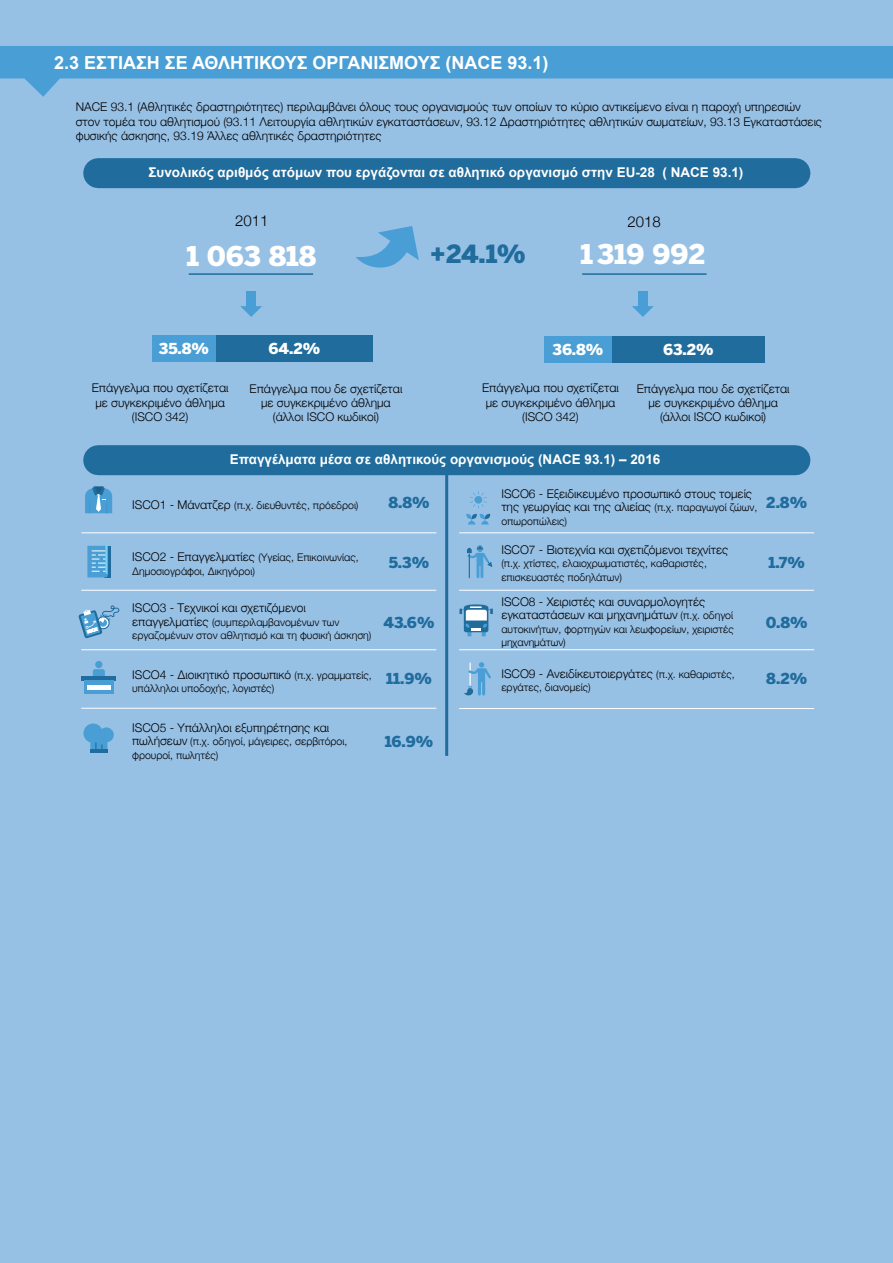
<style>
.page{position:relative;width:893px;height:1263px;background:#97c0e5}
.page>*{position:absolute;margin:0;border:0;box-sizing:border-box;transform-origin:0 0}
.t1{font:900 27px "Benton Sans";color:#fff}
.t2{font:900 24.9px "Benton Sans";color:#1f6c9d}
.t3{font:700 18px "Arial";color:#fff}
.t4{font:900 15px "Benton Sans";color:#1f6c9d}
.t5{font:900 15px "Benton Sans";color:#fff}
.t6{font:300 15px "Helvetica Neue";color:#000}
.t7{font:700 13.5px "Arial";color:#fff}
.t8{font:300 12px/14.4px "Helvetica Neue";color:#000;text-align:center}
.t9{font:300 10.5px/13.5px "Helvetica Neue";color:#000}
.s1{font-size:12px}
.s2{font-size:10.5px}
</style>
<div class="page">
<svg style="left:356px;top:226px;width:63px;height:42px"></svg>
<div style="left:98px;top:445px;width:697px;height:30px;background:#1f6c9d"></div>
<hr style="left:81px;top:532px;width:355px;height:1px;background:#fff">
<hr style="left:81px;top:590px;width:355px;height:1px;background:#fff">
<hr style="left:81px;top:649px;width:355px;height:1px;background:#fff">
<hr style="left:81px;top:708px;width:355px;height:1px;background:#fff">
<hr style="left:445px;top:464px;width:3px;height:292px;background:#1f6c9d">
<svg style="left:85px;top:486px;width:27px;height:27px"></svg>
<div style="left:95px;top:661px;width:7px;height:7px;background:#499fd5;border-radius:50%"></div>
<svg style="left:93px;top:669px;width:12px;height:7px"></svg>
<hr style="left:81px;top:676px;width:35px;height:4px;background:#1f6c9d">
<div style="left:84px;top:680px;width:29px;height:14px;background:#499fd5"></div>
<hr style="left:87px;top:685px;width:24px;height:4px;background:#fff">
<hr style="left:459px;top:532px;width:355px;height:1px;background:#fff">
<hr style="left:459px;top:590px;width:355px;height:1px;background:#fff">
<hr style="left:459px;top:649px;width:355px;height:1px;background:#fff">
<hr style="left:459px;top:708px;width:355px;height:1px;background:#fff">
<svg style="left:464px;top:662px;width:27px;height:33px"></svg>
<svg style="left:459px;top:604px;width:34px;height:32px"></svg>
<svg style="left:467px;top:545px;width:25px;height:33px"></svg>
<svg style="left:470px;top:491px;width:17px;height:17px"></svg>
<svg style="left:466px;top:514px;width:24px;height:10px"></svg>
<div style="left:104px;top:546px;width:7px;height:31px;background:#1f6c9d"></div>
<svg style="left:87px;top:542px;width:21px;height:35px"></svg>
<hr style="left:90px;top:749px;width:17px;height:4px;background:#1f6c9d">
<svg style="left:83px;top:723px;width:31px;height:29px"></svg>
<svg style="left:0;top:46px;width:893px;height:51px;fill:#499fd5"></svg>
<div style="left:215px;top:336px;width:158px;height:26px;background:#1f6c9d"></div>
<div style="left:152px;top:336px;width:63px;height:26px;background:#499fd5"></div>
<div style="left:98px;top:158px;width:697px;height:30px;background:#1f6c9d"></div>
<div style="left:612px;top:336px;width:153px;height:26px;background:#1f6c9d"></div>
<div style="left:544px;top:336px;width:68px;height:26px;background:#499fd5"></div>
<hr style="left:582px;top:273px;width:124px;height:2px;background:#1f6c9d">
<div style="left:638px;top:291px;width:10px;height:17px;background:#499fd5"></div>
<svg style="left:632px;top:306px;width:22px;height:11px"></svg>
<div style="left:246px;top:291px;width:10px;height:17px;background:#499fd5"></div>
<svg style="left:240px;top:306px;width:22px;height:11px"></svg>
<svg style="left:78px;top:605px;width:41px;height:33px"></svg>
<hr style="left:189px;top:273px;width:124px;height:2px;background:#1f6c9d">
<h3 class="t3" style="left:54px;top:50px;width:496px">2.3 ΕΣΤΙΑΣΗ ΣΕ ΑΘΛΗΤΙΚΟΥΣ ΟΡΓΑΝΙΣΜΟΥΣ (NACE 93.1)</h3>
<p class="t8" style="left:76px;top:99px;width:748px;text-align:left">NACE 93.1 (Αθλητικές δραστηριότητες) περιλαμβάνει όλους τους οργανισμούς των οποίων το κύριο αντικείμενο είναι η παροχή υπηρεσιών στον τομέα του αθλητισμού (93.11 Λειτουργία αθλητικών εγκαταστάσεων, 93.12 Δραστηριότητες αθλητικών σωματείων, 93.13 Εγκαταστάσεις φυσικής άσκησης, 93.19 Άλλες αθλητικές δραστηριότητες</p>
<p class="t7" style="left:148px;top:163px;width:596px">Συνολικός αριθμός ατόμων που εργάζονται σε αθλητικό οργανισμό στην EU-28 ( NACE 93.1)</p>
<p class="t6" style="left:235px;top:209px;width:35px">2011</p>
<h1 class="t1" style="left:186px;top:240px;width:132px">1 063 818</h1>
<h2 class="t2" style="left:430px;top:239px;width:98px">+24.1%</h2>
<p class="t6" style="left:627px;top:209px;width:35px">2018</p>
<h1 class="t1" style="left:580px;top:238px;width:126px">1 319 992</h1>
<p class="t5" style="left:159px;top:340px;width:52px">35.8%</p>
<p class="t5" style="left:268px;top:340px;width:53px">64.2%</p>
<p class="t8" style="left:92px;top:380px;width:138px">Επάγγελμα που σχετίζεται με συγκεκριμένο άθλημα (ISCO 342)</p>
<p class="t8" style="left:250px;top:380px;width:154px">Επάγγελμα που δε σχετίζεται με συγκεκριμένο άθλημα (άλλοι ISCO κωδικοί)</p>
<p class="t5" style="left:553px;top:340px;width:52px">36.8%</p>
<p class="t5" style="left:663px;top:340px;width:52px">63.2%</p>
<p class="t8" style="left:482px;top:380px;width:138px">Επάγγελμα που σχετίζεται με συγκεκριμένο άθλημα (ISCO 342)</p>
<p class="t8" style="left:637px;top:380px;width:154px">Επάγγελμα που δε σχετίζεται με συγκεκριμένο άθλημα (άλλοι ISCO κωδικοί)</p>
<p class="t7" style="left:230px;top:450px;width:432px">Επαγγέλματα μέσα σε αθλητικούς οργανισμούς (NACE 93.1) – 2016</p>
<p class="t9" style="left:132px;top:497px;width:228px"><span class="s1">ISCO1 - Μάνατζερ</span> (π.χ. διευθυντές, πρόεδροι)</p>
<p class="t4" style="left:388px;top:493px;width:43px">8.8%</p>
<p class="t8" style="left:501px;top:486px;width:257px;line-height:13.5px;text-align:left">ISCO6 - Εξειδικευμένο προσωπικό στους τομείς της γεωργίας και της αλιείας <span class="s2">(π.χ. παραγωγοί ζώων,</span></p>
<p class="t9" style="left:501px;top:513px;width:67px">οπωροπώλεις)</p>
<p class="t4" style="left:766px;top:493px;width:42px">2.8%</p>
<p class="t9" style="left:132px;top:550px;width:228px"><span class="s1">ISCO2 - Επαγγελματίες</span> (Υγείας, Επικοινωνίας,<br>Δημοσιογράφοι, Δικηγόροι)</p>
<p class="t4" style="left:389px;top:553px;width:42px">5.3%</p>
<p class="t8" style="left:132px;top:600px;width:175px">ISCO3 - Τεχνικοί και σχετιζόμενοι</p>
<p class="t9" style="left:132px;top:615px;width:241px"><span class="s1">επαγγελματίες</span> (συμπεριλαμβανομένων των εργαζομένων στον αθλητισμό και τη φυσική άσκηση)</p>
<p class="t4" style="left:383px;top:614px;width:53px">43.6%</p>
<p class="t4" style="left:386px;top:670px;width:47px">11.9%</p>
<p class="t8" style="left:132px;top:667px;width:241px">ISCO4 - Διοικητικό προσωπικό <span class="s2">(π.χ. γραμματείς,</span></p>
<p class="t9" style="left:132px;top:681px;width:144px">υπάλληλοι υποδοχής, λογιστές)</p>
<p class="t8" style="left:132px;top:719px;width:199px">ISCO5 - Υπάλληλοι εξυπηρέτησης και</p>
<p class="t9" style="left:132px;top:734px;width:217px"><span class="s1">πωλήσεων</span> (π.χ. οδηγοί, μάγειρες, σερβιτόροι, φρουροί, πωλητές)</p>
<p class="t4" style="left:385px;top:733px;width:50px">16.9%</p>
<p class="t8" style="left:501px;top:541px;width:229px">ISCO7 - Βιοτεχνία και σχετιζόμενοι τεχνίτες</p>
<p class="t9" style="left:501px;top:556px;width:207px">(π.χ. χτίστες, ελαιοχρωματιστές, καθαριστές, επισκευαστές ποδηλάτων)</p>
<p class="t4" style="left:768px;top:553px;width:38px">1.7%</p>
<p class="t8" style="left:501px;top:594px;width:233px;line-height:13.5px;text-align:left">ISCO8 - Χειριστές και συναρμολογητές εγκαταστάσεων και μηχανημάτων <span class="s2">(π.χ. οδηγοί</span></p>
<p class="t9" style="left:501px;top:621px;width:234px">αυτοκινήτων, φορτηγών και λεωφορείων, χειριστές μηχανημάτων)</p>
<p class="t4" style="left:766px;top:614px;width:43px">0.8%</p>
<p class="t8" style="left:501px;top:665px;width:235px">ISCO9 - Ανειδίκευτοιεργάτες <span class="s2">(π.χ. καθαριστές,</span></p>
<p class="t4" style="left:766px;top:670px;width:42px">8.2%</p>
<p class="t9" style="left:501px;top:680px;width:91px">εργάτες, διανομείς)</p>
</div>
